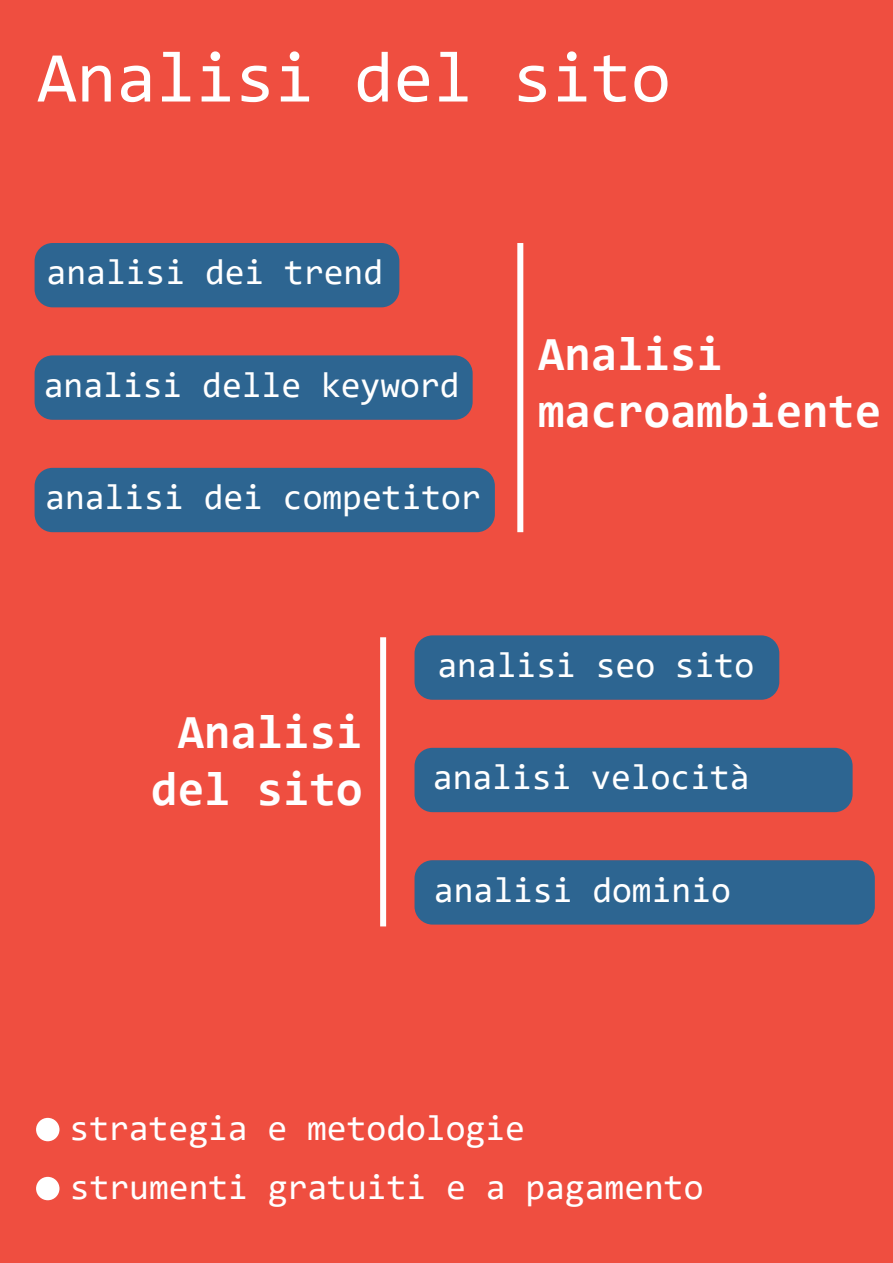
<style>
.page{position:relative;width:893px;height:1263px;background:#ef4e40}
.page>*{position:absolute;margin:0;border:0;box-sizing:border-box;transform-origin:0 0}
.t1{font:72px "Consolas";color:#fff}
.t2{font:700 48px/57.6px "Consolas";color:#fff}
.t3{font:36px/58.9px "Consolas";color:#fff}
</style>
<div class="page">
<div style="left:35px;top:243px;width:364px;height:64px;background:#2d6591;border-radius:18px"></div>
<div style="left:35px;top:355px;width:438px;height:65px;background:#2d6591;border-radius:18px"></div>
<div style="left:35px;top:468px;width:460px;height:64px;background:#2d6591;border-radius:18px"></div>
<div style="left:517px;top:243px;width:6px;height:289px;background:#fff"></div>
<div style="left:414px;top:635px;width:365px;height:65px;background:#2d6591;border-radius:18px"></div>
<div style="left:414px;top:748px;width:439px;height:64px;background:#2d6591;border-radius:18px"></div>
<div style="left:414px;top:860px;width:461px;height:64px;background:#2d6591;border-radius:18px"></div>
<div style="left:380px;top:637px;width:6px;height:289px;background:#fff"></div>
<div style="left:36px;top:1118px;width:23px;height:23px;background:#fff;border-radius:50%"></div>
<div style="left:36px;top:1177px;width:23px;height:23px;background:#fff;border-radius:50%"></div>
<h1 class="t1" style="left:37px;top:29px;width:635px">Analisi del sito</h1>
<p class="t3" style="left:47px;top:242px;width:338px">analisi dei trend</p>
<p class="t3" style="left:44px;top:355px;width:417px">analisi delle keyword</p>
<p class="t3" style="left:45px;top:467px;width:437px">analisi dei competitor</p>
<h2 class="t2" style="left:538px;top:325px;width:345px">Analisi macroambiente</h2>
<h2 class="t2" style="left:151px;top:703px;width:213px;text-align:center">Analisi del sito</h2>
<p class="t3" style="left:437px;top:635px;width:318px">analisi seo sito</p>
<p class="t3" style="left:433px;top:747px;width:318px">analisi velocità</p>
<p class="t3" style="left:434px;top:859px;width:298px">analisi dominio</p>
<p class="t3" style="left:70px;top:1097px;width:635px">strategia e metodologie strumenti gratuiti e a pagamento</p>
</div>
